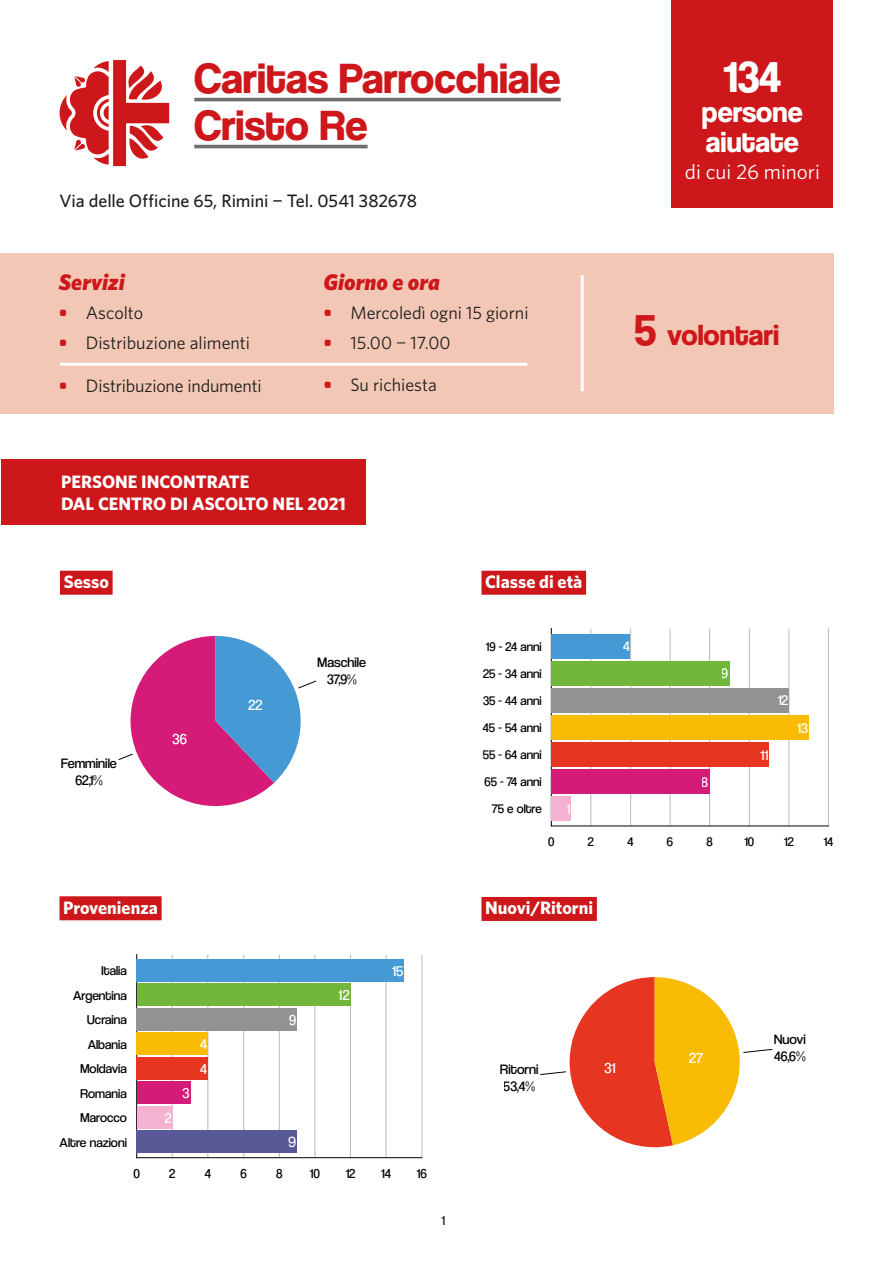
<style>
.page{position:relative;width:893px;height:1263px;background:#fff}
.page>*{position:absolute;margin:0;border:0;box-sizing:border-box;transform-origin:0 0}
.t1{font:700 45px "Coolvetica Rg";color:#fff}
.t2{font:700 43.95px/47px "Coolvetica Rg";color:#cd171a}
.t3{font:700 30px/30px "Coolvetica Rg";color:#fff}
.t4{font:700 30px "Coolvetica Rg";color:#cd171a}
.t5{font:italic 900 22.5px "Whitney";color:#cd171a}
.t6{font:21px "Whitney";color:#fff}
.t7{font:18px "Whitney";color:#1d1d1b}
.t8{font:700 18px/21.6px "Whitney";color:#fff}
.t9{font:500 18px "Whitney";letter-spacing:-.005em;color:#1d1d1b}
.t10{font:15px "Coolvetica Bk";color:#fff}
.t11{font:14.85px "Coolvetica Bk";color:#fff}
.t12{font:14.85px "Helvetica Neue";color:#fff}
.t13{font:14.4px "Coolvetica Bk";color:#fff}
.t14{font:14.1px/17px "Coolvetica Bk";color:#020203}
.t15{font:13.5px "Coolvetica Bk";color:#1d1d1b}
.t16{font:13.35px/24.6px "Coolvetica Bk";color:#020203;text-align:right}
.t17{font:12.9px/27.2px "Coolvetica Bk";color:#020203;text-align:right}
.s1{font-weight:700;color:#cd171a}
.s2{font-size:45px}
</style>
<div class="page">
<svg style="left:540px;top:977px;width:233px;height:170px"></svg>
<svg style="left:118px;top:636px;width:198px;height:170px"></svg>
<hr style="left:194px;top:98px;width:367px;height:3px;background:#70706f">
<hr style="left:194px;top:145px;width:174px;height:3px;background:#70706f">
<svg style="left:60px;top:60px;width:109px;height:106px"></svg>
<div style="left:1px;top:459px;width:365px;height:66px;background:#cd171a"></div>
<div style="left:0;top:253px;width:833px;height:161px;background:#f3c7b5"></div>
<hr style="left:581px;top:275px;width:3px;height:116px;background:#fff">
<hr style="left:60px;top:363px;width:467px;height:3px;background:#fff">
<div style="left:60px;top:571px;width:53px;height:24px;background:#cd171a"></div>
<div style="left:481px;top:897px;width:116px;height:24px;background:#cd171a"></div>
<div style="left:481px;top:571px;width:105px;height:24px;background:#cd171a"></div>
<div style="left:60px;top:896px;width:102px;height:24px;background:#cd171a"></div>
<div style="left:672px;top:0;width:161px;height:207px;background:#cd171a"></div>
<hr style="left:172px;top:955px;width:1px;height:202px;background:#b9b9b9">
<hr style="left:208px;top:955px;width:1px;height:202px;background:#b9b9b9">
<hr style="left:243px;top:955px;width:1px;height:202px;background:#b9b9b9">
<hr style="left:279px;top:955px;width:1px;height:202px;background:#b9b9b9">
<hr style="left:315px;top:955px;width:1px;height:202px;background:#b9b9b9">
<hr style="left:350px;top:955px;width:1px;height:202px;background:#b9b9b9">
<hr style="left:386px;top:955px;width:1px;height:202px;background:#b9b9b9">
<hr style="left:422px;top:955px;width:1px;height:202px;background:#b9b9b9">
<hr style="left:136px;top:954px;width:1px;height:204px;background:#020203">
<hr style="left:137px;top:1157px;width:285px;height:1px;background:#020203">
<div style="left:137px;top:1130px;width:160px;height:23px;background:#5a5997"></div>
<div style="left:137px;top:1106px;width:35px;height:22px;background:#f5b1d0"></div>
<div style="left:137px;top:1082px;width:53px;height:22px;background:#d41b78"></div>
<div style="left:137px;top:1057px;width:71px;height:22px;background:#e63520"></div>
<div style="left:137px;top:1033px;width:71px;height:22px;background:#f9bb04"></div>
<div style="left:137px;top:1008px;width:160px;height:23px;background:#929292"></div>
<div style="left:137px;top:984px;width:214px;height:22px;background:#72b739"></div>
<div style="left:137px;top:959px;width:267px;height:23px;background:#4599d4"></div>
<hr style="left:591px;top:629px;width:1px;height:197px;background:#b9b9b9">
<hr style="left:630px;top:629px;width:1px;height:197px;background:#b9b9b9">
<hr style="left:670px;top:629px;width:1px;height:197px;background:#b9b9b9">
<hr style="left:709px;top:629px;width:1px;height:197px;background:#b9b9b9">
<hr style="left:749px;top:629px;width:1px;height:197px;background:#b9b9b9">
<hr style="left:789px;top:629px;width:1px;height:197px;background:#b9b9b9">
<hr style="left:828px;top:629px;width:1px;height:197px;background:#b9b9b9">
<hr style="left:551px;top:628px;width:1px;height:198px;background:#020203">
<hr style="left:551px;top:826px;width:277px;height:1px;background:#020203">
<div style="left:551px;top:796px;width:20px;height:25px;background:#f5b1d0"></div>
<div style="left:551px;top:769px;width:159px;height:25px;background:#d41b78"></div>
<div style="left:551px;top:742px;width:218px;height:25px;background:#e63520"></div>
<div style="left:551px;top:715px;width:258px;height:25px;background:#f9bb04"></div>
<div style="left:551px;top:688px;width:238px;height:24px;background:#929292"></div>
<div style="left:551px;top:661px;width:179px;height:24px;background:#72b739"></div>
<div style="left:551px;top:634px;width:79px;height:24px;background:#4599d4"></div>
<h2 class="t2" style="left:194px;top:55px;width:368px">Caritas Parrocchiale<br>Cristo Re</h2>
<p class="t9" style="left:60px;top:190px;width:359px">Via delle Officine 65, Rimini ¬ Tel. 0541 382678</p>
<p class="t5" style="left:59px;top:268px;width:68px">Servizi</p>
<p class="t7" style="left:59px;top:303px;width:86px"><span class="s1">•</span> Ascolto</p>
<p class="t7" style="left:59px;top:332px;width:193px"><span class="s1">•</span> Distribuzione alimenti</p>
<p class="t7" style="left:59px;top:375px;width:204px"><span class="s1">•</span> Distribuzione indumenti</p>
<p class="t5" style="left:323px;top:268px;width:118px">Giorno e ora</p>
<p class="t7" style="left:323px;top:303px;width:207px"><span class="s1">•</span> Mercoledì ogni 15 giorni</p>
<p class="t7" style="left:323px;top:332px;width:129px"><span class="s1">•</span> 15.00 ¬ 17.00</p>
<p class="t7" style="left:323px;top:374px;width:115px"><span class="s1">•</span> Su richiesta</p>
<p class="t8" style="left:61px;top:471px;width:286px">PERSONE INCONTRATE<br>DAL CENTRO DI ASCOLTO NEL 2021</p>
<p class="t8" style="left:64px;top:570px;width:47px">Sesso</p>
<p class="t14" style="left:61px;top:755px;width:57px;text-align:center">Femminile<br>62,1%</p>
<p class="t10" style="left:173px;top:731px;width:16px">36</p>
<p class="t10" style="left:248px;top:697px;width:15px">22</p>
<p class="t14" style="left:318px;top:654px;width:50px;text-align:center">Maschile<br>37,9%</p>
<p class="t8" style="left:485px;top:570px;width:99px">Classe di età</p>
<p class="t17" style="left:483px;top:633px;width:61px">19 - 24 anni<br>25 - 34 anni<br>35 - 44 anni<br>45 - 54 anni<br>55 - 64 anni<br>65 - 74 anni<br>75 e oltre</p>
<p class="t13" style="left:566px;top:800px;width:5px">1</p>
<h1 class="t1" style="left:724px;top:51px;width:59px">134</h1>
<h3 class="t3" style="left:702px;top:97px;width:102px">persone aiutate</h3>
<p class="t6" style="left:685px;top:160px;width:137px">di cui 26 minori</p>
<h3 class="t4" style="left:634px;top:317px;width:147px"><span class="s2">5</span> volontari</h3>
<p class="t13" style="left:623px;top:638px;width:8px">4</p>
<p class="t13" style="left:722px;top:665px;width:8px">9</p>
<p class="t13" style="left:702px;top:773px;width:9px">8</p>
<p class="t13" style="left:761px;top:746px;width:9px">11</p>
<p class="t13" style="left:778px;top:692px;width:12px">12</p>
<p class="t13" style="left:797px;top:719px;width:12px">13</p>
<p class="t8" style="left:63px;top:896px;width:96px">Provenienza</p>
<p class="t16" style="left:60px;top:958px;width:69px">Italia<br>Argentina<br>Ucraina<br>Albania<br>Moldavia<br>Romania<br>Marocco<br>Altre nazioni</p>
<p class="t11" style="left:165px;top:1109px;width:8px">2</p>
<p class="t11" style="left:182px;top:1085px;width:9px">3</p>
<p class="t11" style="left:200px;top:1036px;width:8px">4</p>
<p class="t11" style="left:200px;top:1060px;width:8px">4</p>
<p class="t11" style="left:289px;top:1011px;width:9px">9</p>
<p class="t11" style="left:339px;top:987px;width:12px">12</p>
<p class="t11" style="left:392px;top:962px;width:13px">15</p>
<p class="t12" style="left:288px;top:1131px;width:10px">9</p>
<p class="t16" style="left:133px;top:1161px;width:8px">0</p>
<p class="t16" style="left:169px;top:1161px;width:8px">2</p>
<p class="t16" style="left:205px;top:1161px;width:8px">4</p>
<p class="t16" style="left:240px;top:1161px;width:8px">6</p>
<p class="t16" style="left:276px;top:1161px;width:8px">8</p>
<p class="t16" style="left:310px;top:1161px;width:12px">10</p>
<p class="t16" style="left:346px;top:1161px;width:11px">12</p>
<p class="t16" style="left:381px;top:1161px;width:11px">14</p>
<p class="t16" style="left:417px;top:1161px;width:12px">16</p>
<p class="t15" style="left:441px;top:1212px;width:5px">1</p>
<p class="t17" style="left:548px;top:828px;width:8px">0</p>
<p class="t17" style="left:588px;top:828px;width:7px">2</p>
<p class="t17" style="left:627px;top:828px;width:8px">4</p>
<p class="t17" style="left:667px;top:828px;width:8px">6</p>
<p class="t17" style="left:706px;top:828px;width:8px">8</p>
<p class="t17" style="left:744px;top:828px;width:11px">10</p>
<p class="t17" style="left:784px;top:828px;width:11px">12</p>
<p class="t17" style="left:824px;top:828px;width:11px">14</p>
<p class="t8" style="left:485px;top:897px;width:109px">Nuovi/Ritorni</p>
<p class="t14" style="left:500px;top:1060px;width:40px">Ritorni<br>53,4%</p>
<p class="t10" style="left:604px;top:1059px;width:12px">31</p>
<p class="t10" style="left:689px;top:1049px;width:15px">27</p>
<p class="t14" style="left:774px;top:1031px;width:33px">Nuovi<br>46,6%</p>
</div>
